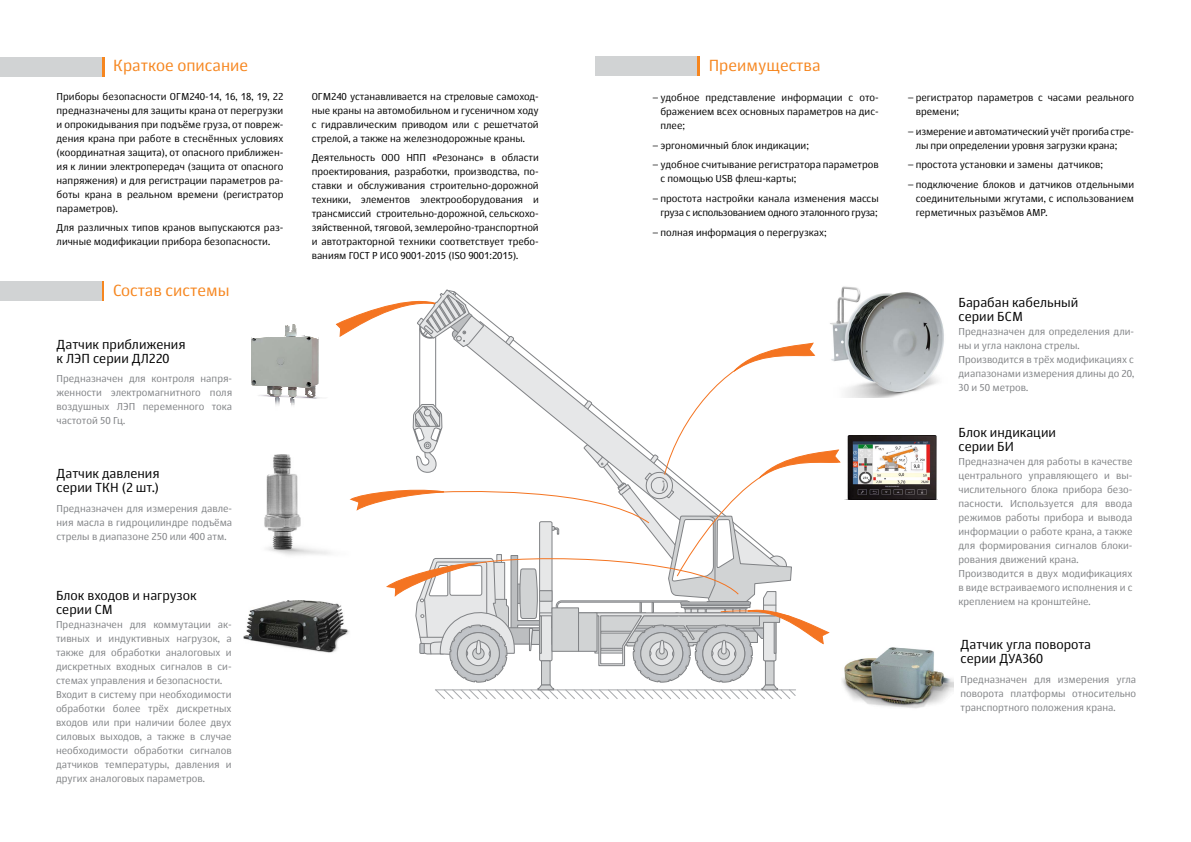
<style>
.page{position:relative;width:1191px;height:842px;background:#fff}
.page>*{position:absolute;margin:0;border:0;box-sizing:border-box;transform-origin:0 0}
.t1{font:16px "Story";color:#f6861f}
.t2{font:13px/14px "Story";color:#000}
.t3{font:10px/14px "Story";color:#000}
.t4{font:10px/14px "Story";color:#808285;text-align:justify}
.t5{font:10px/19.7px "Story";letter-spacing:-.03em;color:#000}
</style>
<div class="page">
<hr style="left:697px;top:56px;width:3px;height:20px;background:#f6861f">
<div style="left:595px;top:56px;width:102px;height:20px;background:#d1d3d4"></div>
<img style="left:842px;top:647px;width:111px;height:61px">
<img style="left:847px;top:435px;width:90px;height:64px">
<img style="left:840px;top:286px;width:104px;height:111px">
<svg style="left:102px;top:57px;width:2px;height:19px"></svg>
<div style="left:0;top:57px;width:102px;height:19px;background:#d1d3d4"></div>
<hr style="left:101px;top:281px;width:3px;height:20px;background:#f6861f">
<div style="left:0;top:281px;width:102px;height:20px;background:#d1d3d4"></div>
<img style="left:244px;top:600px;width:92px;height:53px">
<svg style="left:258px;top:386px;width:62px;height:20px"></svg>
<img style="left:266px;top:386px;width:49px;height:1px">
<img style="left:251px;top:338px;width:68px;height:48px">
<img style="left:261px;top:337px;width:53px;height:1px">
<svg style="left:285px;top:325px;width:26px;height:12px"></svg>
<img style="left:264px;top:454px;width:66px;height:101px">
<svg style="left:336px;top:289px;width:504px;height:410px"></svg>
<h1 class="t1" style="left:113px;top:55px;width:136px">Краткое описание</h1>
<p class="t3" style="left:57px;top:89px;width:228px;text-align:justify">Приборы безопасности ОГМ240-14, 16, 18, 19, 22 предназначены для защиты крана от перегрузки и опрокидывания при подъёме груза, от повреж&shy;дения крана при работе в стеснённых условиях (координатная защита), от опасного приближен&shy;ия к линии электропередач (защита от опасного напряжения) и для регистрации параметров ра&shy;боты крана в реальном времени (регистратор параметров).</p>
<p class="t3" style="left:57px;top:221px;width:228px">Для различных типов кранов выпускаются раз&shy;личные модификации прибора безопасности.</p>
<h1 class="t1" style="left:113px;top:280px;width:118px">Состав системы</h1>
<h2 class="t2" style="left:57px;top:337px;width:131px">Датчик приближения к ЛЭП серии ДЛ220</h2>
<p class="t4" style="left:57px;top:372px;width:177px">Предназначен для контроля напря&shy;женности электромагнитного поля воздушных ЛЭП переменного тока частотой 50 Гц.</p>
<h2 class="t2" style="left:57px;top:466px;width:104px">Датчик давления серии ТКН (2 шт.)</h2>
<p class="t4" style="left:57px;top:501px;width:177px">Предназначен для измерения давле&shy;ния масла в гидроцилиндре подъёма стрелы в диапазоне 250 или 400 атм.</p>
<h2 class="t2" style="left:56px;top:588px;width:142px">Блок входов и нагрузок серии СМ</h2>
<p class="t4" style="left:56px;top:617px;width:177px;text-align:left">Предназначен для коммутации ак&shy;тивных и индуктивных нагрузок, а также для обработки аналоговых и дискретных входных сигналов в си&shy;стемах управления и безопасности.<br>Входит в систему при необходимости обработки более трёх дискретных входов или при наличии более двух силовых выходов, а также в случае необходимости обработки сигналов датчиков температуры, давления и других аналоговых параметров.</p>
<p class="t3" style="left:312px;top:89px;width:228px;text-align:justify">ОГМ240 устанавливается на стреловые самоход&shy;ные краны на автомобильном и гусеничном ходу с гидравлическим приводом или с решетчатой стрелой, а также на железнодорожные краны.</p>
<p class="t3" style="left:312px;top:151px;width:228px;text-align:justify">Деятельность ООО НПП «Резонанс» в области проектирования, разработки, производства, по&shy;ставки и обслуживания строительно-дорожной техники, элементов электрооборудования и трансмиссий строительно-дорожной, сельскохо&shy;зяйственной, тяговой, землеройно-транспортной и автотракторной техники соответствует требо&shy;ваниям ГОСТ Р ИСО 9001-2015 (ISO 9001:2015).</p>
<h1 class="t1" style="left:709px;top:56px;width:113px">Преимущества</h1>
<p class="t3" style="left:660px;top:90px;width:220px;text-align:justify;text-indent:-8px">–удобное представление информации с ото&shy;бражением всех основных параметров на дис&shy;плее;</p>
<p class="t3" style="left:652px;top:135px;width:228px;line-height:19.7px">–эргономичный блок индикации;<br>–удобное считывание регистратора параметров</p>
<p class="t3" style="left:652px;top:169px;width:228px;line-height:19.7px;text-indent:8px">с помощью USB флеш-карты;<br>–простота настройки канала изменения массы</p>
<p class="t5" style="left:652px;top:202px;width:227px;text-indent:8px">груза с использованием одного эталонного груза; –полная информация о перегрузках;</p>
<p class="t3" style="left:915px;top:90px;width:220px;text-indent:-8px">–регистратор параметров с часами реального времени;</p>
<p class="t3" style="left:915px;top:124px;width:220px;text-indent:-8px">–измерение и автоматический учёт прогиба стре&shy;лы при определении уровня загрузки крана;</p>
<p class="t3" style="left:907px;top:155px;width:228px;line-height:19.7px">–простота установки и замены датчиков; –подключение блоков и датчиков отдельными</p>
<p class="t3" style="left:915px;top:191px;width:220px">соединительными жгутами, с использованием герметичных разъёмов AMP.</p>
<h2 class="t2" style="left:958px;top:295px;width:121px">Барабан кабельный серии БСМ</h2>
<p class="t4" style="left:958px;top:325px;width:177px;text-align:left">Предназначен для определения дли&shy;ны и угла наклона стрелы.<br>Производится в трёх модификациях с диапазонами измерения длины до 20,<br>30 и 50 метров.</p>
<h2 class="t2" style="left:958px;top:425px;width:99px">Блок индикации серии БИ</h2>
<p class="t4" style="left:958px;top:454px;width:175px;text-align:left">Предназначен для работы в качестве центрального управляющего и вы&shy;числительного блока прибора безо&shy;пасности. Используется для ввода режимов работы прибора и вывода информации о работе крана, а также для формирования сигналов блоки&shy;рования движений крана.<br>Производится в двух модификациях в виде встраиваемого исполнения и с креплением на кронштейне.</p>
<h2 class="t2" style="left:960px;top:637px;width:132px">Датчик угла поворота серии ДУА360</h2>
<p class="t4" style="left:960px;top:672px;width:177px">Предназначен для измерения угла поворота платформы относительно транспортного положения крана.</p>
</div>
